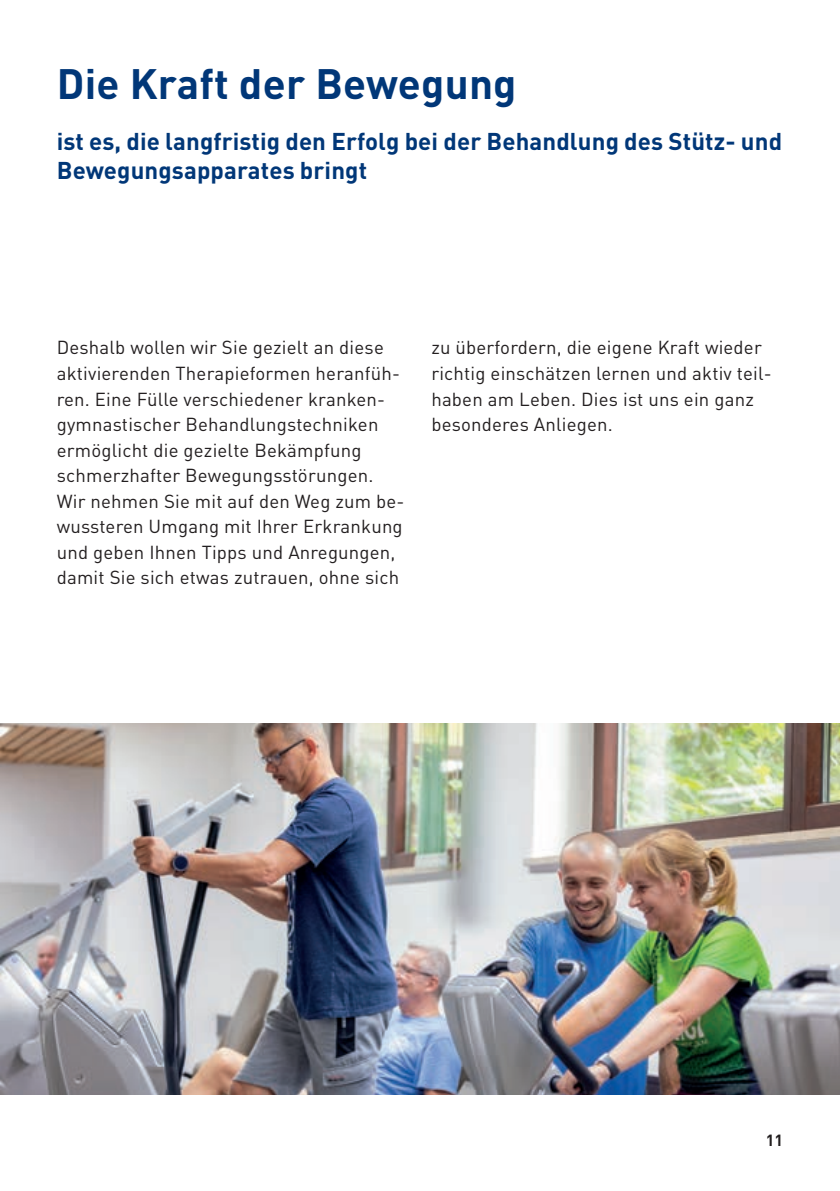
<style>
.page{position:relative;width:840px;height:1191px;background:#fff}
.page>*{position:absolute;margin:0;border:0;box-sizing:border-box;transform-origin:0 0}
._01_Headline{font:700 42px "DIN Pro DR Vp";letter-spacing:.005em;color:#013778}
._04_Vorspann_Headline{font:700 24px/28.6px "DIN Pro DR Vp";letter-spacing:.005em;color:#013778}
._03_Fließtext{font:18.6px/25.6px "DIN Pro DR Vp";letter-spacing:.01em;color:#231f20}
.t1{font:700 16px "DIN Pro DR Vp";color:#231f20}
</style>
<div class="page">
<img style="left:0;top:723px;width:839px;height:371px">
<p class="_01_Headline" style="left:57px;top:56px;width:461px">Die Kraft der Bewegung</p>
<p class="_04_Vorspann_Headline" style="left:57px;top:126px;width:726px">ist es, die langfristig den Erfolg bei der Behandlung des Stütz- und<br>Bewegungsapparates bringt</p>
<p class="_03_Fließtext" style="left:57px;top:334px;width:344px">Deshalb wollen wir Sie gezielt an diese aktivierenden Therapieformen heranfüh&shy;ren. Eine Fülle verschiedener kranken&shy;gymnastischer Behandlungstechniken ermöglicht die gezielte Bekämpfung schmerzhafter Bewegungsstörungen.</p>
<p class="_03_Fließtext" style="left:57px;top:488px;width:349px">Wir nehmen Sie mit auf den Weg zum be&shy;wussteren Umgang mit Ihrer Erkrankung und geben Ihnen Tipps und Anregungen, damit Sie sich etwas zutrauen, ohne sich</p>
<p class="_03_Fließtext" style="left:431px;top:334px;width:342px">zu überfordern, die eigene Kraft wieder richtig einschätzen lernen und aktiv teil&shy;haben am Leben. Dies ist uns ein ganz besonderes Anliegen.</p>
<p class="t1" style="left:765px;top:1129px;width:19px">11</p>
</div>
